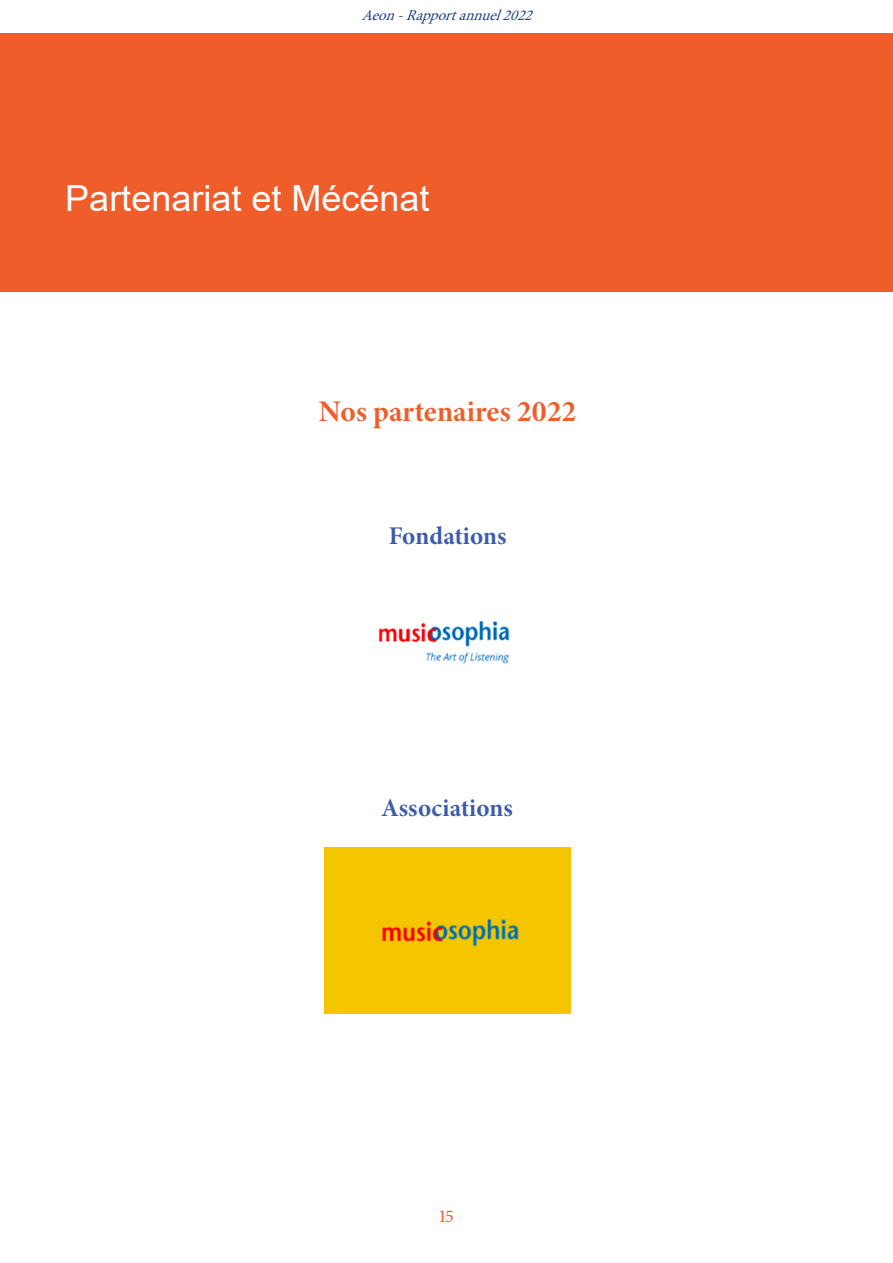
<style>
.page{position:relative;width:893px;height:1263px;background:#fff}
.page>*{position:absolute;margin:0;border:0;box-sizing:border-box;transform-origin:0 0}
.t1{font:36px "Arial";color:#fff}
.t2{font:30px "Minion Variable Concept";color:#ef5d2a}
.t3{font:25.5px "Minion Variable Concept";color:#3c5caa}
.t4{font:18px "Minion Pro";color:#f15d2a}
.t5{font:italic 15px "Minion Pro";color:#24408a}
</style>
<div class="page">
<div style="left:0;top:33px;width:893px;height:259px;background:#ef5d2a"></div>
<div style="left:325px;top:847px;width:245px;height:166px;background:#f5c600"></div>
<img style="left:378px;top:620px;width:132px;height:44px">
<p class="t5" style="left:362px;top:6px;width:179px">Aeon-Rapportannuel2022</p>
<p class="t1" style="left:65px;top:174px;width:366px">Partenariat et Mécénat</p>
<p class="t2" style="left:319px;top:390px;width:259px">Nos partenaires 2022</p>
<p class="t3" style="left:389px;top:518px;width:119px">Fondations</p>
<p class="t3" style="left:382px;top:790px;width:132px">Associations</p>
<p class="t4" style="left:439px;top:1204px;width:16px">15</p>
</div>
